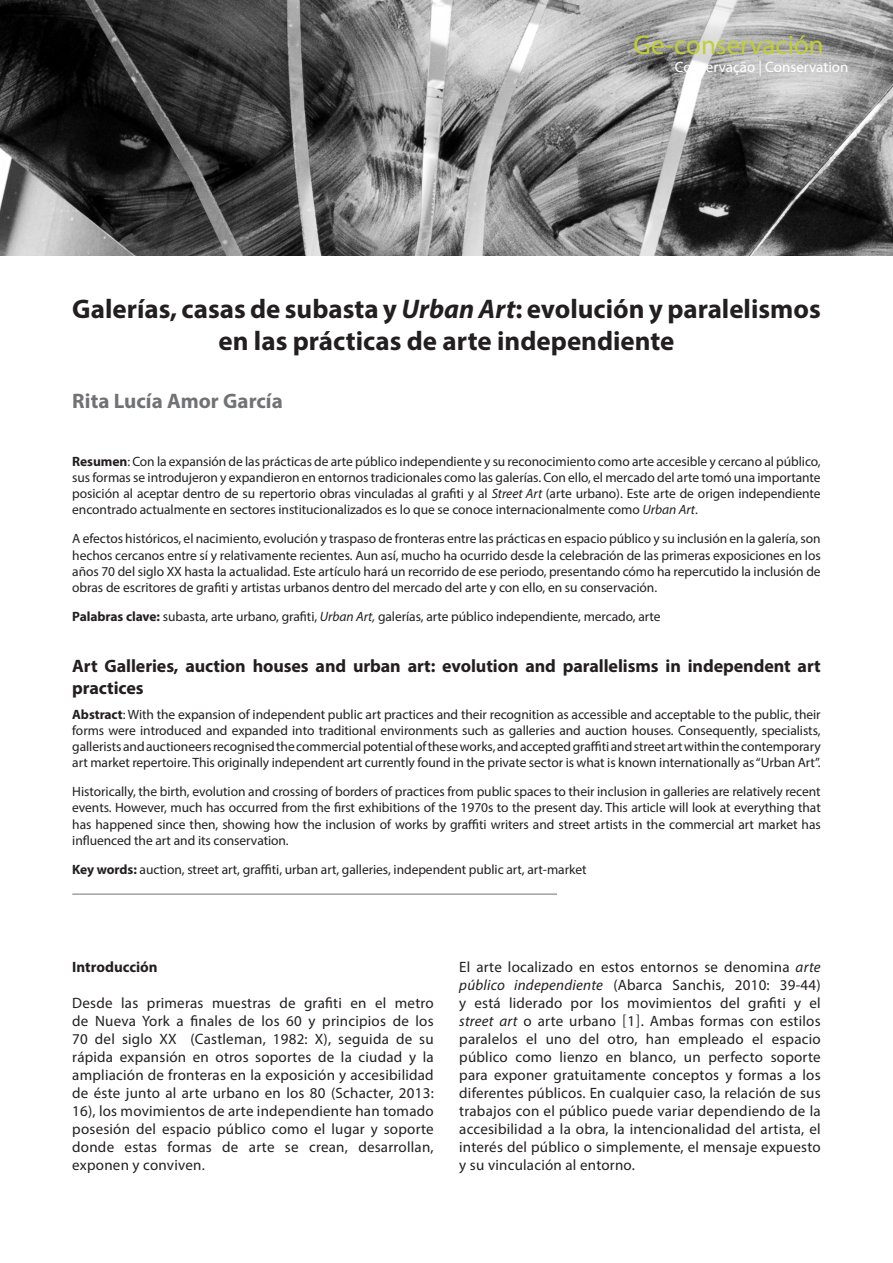
<style>
.page{position:relative;width:893px;height:1263px;background:#fff}
.page>*{position:absolute;margin:0;border:0;box-sizing:border-box;transform-origin:0 0}
.Encabezado_del_artíc{font:700 27px/32.4px "Myriad Pro";color:#231f20;text-align:center}
.Tipo_de_texto{font:27px "Myriad Pro";color:#c3cf2f}
.Nombre_del_autor{font:700 21px "Myriad Pro";color:#717275}
.negrita_titulito{font:700 18px/21.6px "Myriad Pro";letter-spacing:-.005em;color:#231f20}
.Tipo_de_texto-2{font:15px/18px "Myriad Pro";letter-spacing:.015em;color:#231f20;text-align:justify}
.Tipo_de_texto-3{font:15px "Myriad Pro";color:#fff}
.Tipo_de_texto-4{font:700 15px "Myriad Pro";color:#231f20}
.Nombre_del_autor-2{font:13.5px/16.2px "Myriad Pro";letter-spacing:-.005em;color:#231f20;text-align:justify}
.s1{font-style:italic}
.s2{font-weight:700}
.s3{font-family:"Minion Pro"}
</style>
<div class="page">
<img style="left:0;top:0;width:893px;height:255px">
<hr style="left:72px;top:894px;width:485px;height:1px;background:#717275">
<p class="Tipo_de_texto" style="left:634px;top:28px;width:192px">Ge-conservación</p>
<p class="Tipo_de_texto-3" style="left:675px;top:58px;width:175px">Conservação | Conservation</p>
<p class="Encabezado_del_artíc" style="left:72px;top:292px;width:750px">Galerías, casas de subasta y <span class="s1">Urban Art</span>: evolución y paralelismos en las prácticas de arte independiente</p>
<p class="Nombre_del_autor" style="left:72px;top:387px;width:212px">Rita Lucía Amor García</p>
<p class="Nombre_del_autor-2" style="left:72px;top:453px;width:750px"><span class="s2">Resumen</span>: Con la expansión de las prácticas de arte público independiente y su reconocimiento como arte accesible y cercano al público, sus formas se introdujeron y expandieron en entornos tradicionales como las galerías. Con ello, el mercado del arte tomó una importante posición al aceptar dentro de su repertorio obras vinculadas al grafiti y al <span class="s1">Street Art</span> (arte urbano). Este arte de origen independiente encontrado actualmente en sectores institucionalizados es lo que se conoce internacionalmente como <span class="s1">Urban Art</span>.</p>
<p class="Nombre_del_autor-2" style="left:72px;top:531px;width:750px">A efectos históricos, el nacimiento, evolución y traspaso de fronteras entre las prácticas en espacio público y su inclusión en la galería, son hechos cercanos entre sí y relativamente recientes. Aun así, mucho ha ocurrido desde la celebración de las primeras exposiciones en los años 70 del siglo XX hasta la actualidad. Este artículo hará un recorrido de ese periodo, presentando cómo ha repercutido la inclusión de obras de escritores de grafiti y artistas urbanos dentro del mercado del arte y con ello, en su conservación.</p>
<p class="Nombre_del_autor-2" style="left:72px;top:608px;width:590px"><span class="s2">Palabras clave:</span> subasta, arte urbano, grafiti, <span class="s1">Urban Art,</span> galerías, arte público independiente, mercado, arte</p>
<p class="negrita_titulito" style="left:72px;top:655px;width:750px">Art Galleries, auction houses and urban art: evolution and parallelisms in independent art practices</p>
<p class="Nombre_del_autor-2" style="left:72px;top:706px;width:750px"><span class="s2">Abstract</span>: With the expansion of independent public art practices and their recognition as accessible and acceptable to the public, their forms were introduced and expanded into traditional environments such as galleries and auction houses. Consequently, specialists, gallerists and auctioneers recognised the commercial potential of these works, and accepted graffiti and street art within the contemporary art market repertoire. This originally independent art currently found in the private sector is what is known internationally as “Urban Art”.</p>
<p class="Nombre_del_autor-2" style="left:72px;top:783px;width:750px">Historically, the birth, evolution and crossing of borders of practices from public spaces to their inclusion in galleries are relatively recent events. However, much has occurred from the first exhibitions of the 1970s to the present day. This article will look at everything that has happened since then, showing how the inclusion of works by graffiti writers and street artists in the commercial art market has influenced the art and its conservation.</p>
<p class="Nombre_del_autor-2" style="left:72px;top:861px;width:516px"><span class="s2">Key words:</span> auction, street art, graffiti, urban art, galleries, independent public art, art-market</p>
<p class="Tipo_de_texto-4" style="left:72px;top:957px;width:87px">Introducción</p>
<p class="Tipo_de_texto-2" style="left:72px;top:994px;width:363px">Desde las primeras muestras de grafiti en el metro de Nueva York a finales de los 60 y principios de los 70 del siglo XX (Castleman, 1982: X), seguida de su rápida expansión en otros soportes de la ciudad y la ampliación de fronteras en la exposición y accesibilidad de éste junto al arte urbano en los 80 (Schacter, 2013:<br>16), los movimientos de arte independiente han tomado posesión del espacio público como el lugar y soporte donde estas formas de arte se crean, desarrollan, exponen y conviven.</p>
<p class="Tipo_de_texto-2" style="left:459px;top:958px;width:363px">El arte localizado en estos entornos se denomina <span class="s1">arte público independiente</span> (Abarca Sanchis, 2010: 39-44) y está liderado por los movimientos del grafiti y el <span class="s1">street art</span> o arte urbano <span class="s3">[</span>1<span class="s3">]</span>. Ambas formas con estilos paralelos el uno del otro, han empleado el espacio público como lienzo en blanco, un perfecto soporte para exponer gratuitamente conceptos y formas a los diferentes públicos. En cualquier caso, la relación de sus trabajos con el público puede variar dependiendo de la accesibilidad a la obra, la intencionalidad del artista, el interés del público o simplemente, el mensaje expuesto y su vinculación al entorno.</p>
</div>
